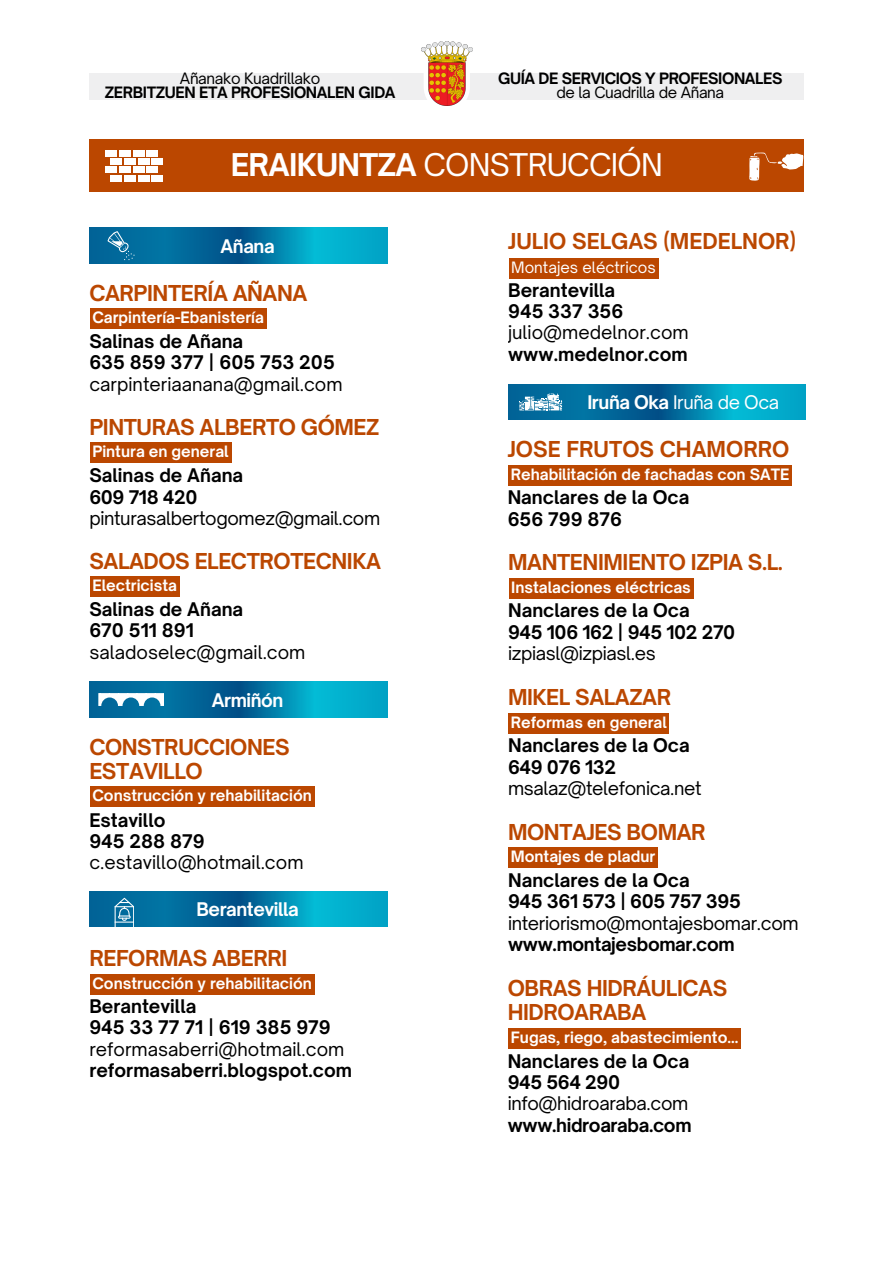
<style>
.page{position:relative;width:894px;height:1264px;background:#fff}
.page>*{position:absolute;margin:0;border:0;box-sizing:border-box;transform-origin:0 0}
.t1{font:30px "Open Sauce One";letter-spacing:-.025em;color:#fff}
.t2{font:700 21px/24.8px "Open Sauce One";letter-spacing:-.02em;color:#bb4700}
.t3{font:700 21px "Open Sauce One";color:#bb4700}
.t4{font:700 18px/21.3px "Open Sauce One";color:#000}
.t5{font:18px "Open Sauce One";letter-spacing:-.02em;color:#000}
.t6{font:18px "Open Sauce One";color:#000}
.t7{font:700 18px "Open Sauce One";letter-spacing:-.02em;color:#000}
.t8{font:700 18px "Open Sauce One";letter-spacing:-.025em;color:#fff}
.t9{font:18px "Open Sauce One";letter-spacing:-.025em;color:#fff}
.t10{font:700 15px "Open Sauce One";color:#fff}
.t11{font:700 15px/14.7px "Open Sauce One";letter-spacing:-.025em;color:#000;text-align:center}
.t12{font:15px "Open Sauce One";letter-spacing:-.025em;color:#000}
.t13{font:15px "Open Sauce One";color:#fff}
.s1{font-weight:400}
.s2{font-weight:700}
</style>
<div class="page">
<svg style="left:89px;top:228px;width:298px;height:35px;background:#0181ac"></svg>
<svg style="left:107px;top:231px;width:27px;height:29px"></svg>
<svg style="left:89px;top:682px;width:298px;height:35px;background:#0180ac"></svg>
<svg style="left:98px;top:693px;width:66px;height:12px"></svg>
<svg style="left:89px;top:891px;width:298px;height:35px;background:#0180ab"></svg>
<svg style="left:114px;top:897px;width:20px;height:30px"></svg>
<svg style="left:508px;top:384px;width:297px;height:36px;background:#0281ac"></svg>
<svg style="left:519px;top:393px;width:43px;height:17px"></svg>
<div style="left:89px;top:140px;width:715px;height:52px;background:#bb4700"></div>
<div style="left:105px;top:150px;width:12px;height:7px;background:#fff"></div>
<div style="left:119px;top:150px;width:12px;height:7px;background:#fff"></div>
<div style="left:132px;top:150px;width:12px;height:7px;background:#fff"></div>
<div style="left:146px;top:150px;width:12px;height:7px;background:#fff"></div>
<div style="left:105px;top:167px;width:12px;height:6px;background:#fff"></div>
<div style="left:119px;top:167px;width:12px;height:6px;background:#fff"></div>
<div style="left:132px;top:167px;width:12px;height:6px;background:#fff"></div>
<div style="left:146px;top:167px;width:12px;height:6px;background:#fff"></div>
<div style="left:110px;top:158px;width:12px;height:7px;background:#fff"></div>
<div style="left:124px;top:158px;width:12px;height:7px;background:#fff"></div>
<div style="left:138px;top:158px;width:12px;height:7px;background:#fff"></div>
<div style="left:151px;top:158px;width:12px;height:7px;background:#fff"></div>
<div style="left:110px;top:175px;width:12px;height:6px;background:#fff"></div>
<div style="left:124px;top:175px;width:12px;height:6px;background:#fff"></div>
<div style="left:138px;top:175px;width:12px;height:6px;background:#fff"></div>
<div style="left:151px;top:175px;width:12px;height:6px;background:#fff"></div>
<svg style="left:749px;top:152px;width:54px;height:29px"></svg>
<div style="left:90px;top:308px;width:176px;height:20px;background:#bb4700"></div>
<div style="left:90px;top:442px;width:141px;height:21px;background:#bb4700"></div>
<div style="left:90px;top:576px;width:89px;height:20px;background:#bb4700"></div>
<div style="left:90px;top:786px;width:224px;height:21px;background:#bb4700"></div>
<div style="left:90px;top:973px;width:224px;height:21px;background:#bb4700"></div>
<div style="left:508px;top:258px;width:150px;height:20px;background:#bb4700"></div>
<div style="left:508px;top:465px;width:283px;height:21px;background:#bb4700"></div>
<div style="left:508px;top:578px;width:185px;height:21px;background:#bb4700"></div>
<div style="left:508px;top:713px;width:161px;height:20px;background:#bb4700"></div>
<div style="left:508px;top:847px;width:149px;height:20px;background:#bb4700"></div>
<div style="left:508px;top:1028px;width:232px;height:20px;background:#bb4700"></div>
<div style="left:89px;top:73px;width:715px;height:27px;background:#efeff0"></div>
<svg style="left:441px;top:105px;width:12px;height:1px"></svg>
<img style="left:421px;top:41px;width:51px;height:64px">
<h6 class="t11" style="left:105px;top:71px;width:292px"><span class="s1">Añanako Kuadrillako<br></span>ZERBITZUEN ETA PROFESIONALEN GIDA</h6>
<p class="t11" style="left:498px;top:71px;width:286px">GUÍA DE SERVICIOS Y PROFESIONALES</p>
<h4 class="t12" style="left:556px;top:83px;width:169px">de la Cuadrilla de Añana</h4>
<h1 class="t1" style="left:231px;top:146px;width:433px"><span class="s2">ERAIKUNTZA</span> CONSTRUCCIÓN</h1>
<p class="t8" style="left:220px;top:235px;width:56px">Añana</p>
<p class="t2" style="left:89px;top:280px;width:219px">CARPINTERÍA AÑANA</p>
<p class="t4" style="left:89px;top:330px;width:247px">Salinas de Añana<br>635 859 377 | 605 753 205</p>
<p class="t6" style="left:89px;top:372px;width:255px">carpinteriaanana@gmail.com</p>
<p class="t2" style="left:89px;top:415px;width:291px">PINTURAS ALBERTO GÓMEZ</p>
<p class="t4" style="left:89px;top:465px;width:155px">Salinas de Añana<br>609 718 420</p>
<p class="t5" style="left:89px;top:507px;width:292px">pinturasalbertogomez@gmail.com</p>
<p class="t2" style="left:89px;top:548px;width:293px">SALADOS ELECTROTECNIKA</p>
<p class="t4" style="left:89px;top:598px;width:155px">Salinas de Añana<br>670 511 891</p>
<p class="t6" style="left:89px;top:640px;width:217px">saladoselec@gmail.com</p>
<p class="t10" style="left:92px;top:308px;width:173px">Carpintería-Ebanistería</p>
<p class="t10" style="left:92px;top:442px;width:138px">Pintura en general</p>
<h3 class="t10" style="left:92px;top:576px;width:86px">Electricista</h3>
<h5 class="t8" style="left:212px;top:688px;width:73px">Armiñón</h5>
<p class="t2" style="left:89px;top:734px;width:202px">CONSTRUCCIONES<br>ESTAVILLO</p>
<p class="t4" style="left:89px;top:809px;width:117px">Estavillo<br>945 288 879</p>
<p class="t6" style="left:89px;top:851px;width:216px">c.estavillo@hotmail.com</p>
<p class="t8" style="left:196px;top:898px;width:104px">Berantevilla</p>
<p class="t2" style="left:89px;top:945px;width:199px">REFORMAS ABERRI</p>
<p class="t4" style="left:89px;top:995px;width:243px">Berantevilla<br>945 33 77 71 | 619 385 979</p>
<p class="t6" style="left:89px;top:1037px;width:256px">reformasaberri@hotmail.com</p>
<p class="t4" style="left:89px;top:1059px;width:264px">reformasaberri.blogspot.com</p>
<p class="t10" style="left:92px;top:786px;width:221px">Construcción y rehabilitación</p>
<h6 class="t10" style="left:92px;top:973px;width:221px">Construcción y rehabilitación</h6>
<p class="t3" style="left:508px;top:228px;width:289px">JULIO SELGAS (MEDELNOR)</p>
<p class="t4" style="left:508px;top:279px;width:117px">Berantevilla<br>945 337 356</p>
<p class="t6" style="left:508px;top:321px;width:182px">julio@medelnor.com</p>
<p class="t4" style="left:508px;top:343px;width:181px">www.medelnor.com</p>
<p class="t9" style="left:587px;top:391px;width:193px"><span class="s2">Iruña Oka</span> Iruña de Oca</p>
<p class="t3" style="left:507px;top:436px;width:283px">JOSE FRUTOS CHAMORRO</p>
<p class="t4" style="left:507px;top:486px;width:183px">Nanclares de la Oca<br>656 799 876</p>
<p class="t2" style="left:508px;top:550px;width:276px">MANTENIMIENTO IZPIA S.L.</p>
<p class="t4" style="left:508px;top:600px;width:229px">Nanclares de la Oca<br>945 106 162 | 945 102 270</p>
<p class="t5" style="left:508px;top:642px;width:149px">izpiasl@izpiasl.es</p>
<p class="t2" style="left:508px;top:684px;width:164px">MIKEL SALAZAR</p>
<p class="t4" style="left:508px;top:734px;width:183px">Nanclares de la Oca<br>649 076 132</p>
<p class="t5" style="left:508px;top:777px;width:195px">msalaz@telefonica.net</p>
<p class="t2" style="left:508px;top:819px;width:199px">MONTAJES BOMAR</p>
<p class="t4" style="left:508px;top:869px;width:234px">Nanclares de la Oca<br>945 361 573 | 605 757 395</p>
<p class="t5" style="left:508px;top:911px;width:292px">interiorismo@montajesbomar.com</p>
<p class="t7" style="left:508px;top:932px;width:228px">www.montajesbomar.com</p>
<p class="t2" style="left:507px;top:975px;width:221px">OBRAS HIDRÁULICAS<br>HIDROARABA</p>
<p class="t4" style="left:507px;top:1050px;width:183px">Nanclares de la Oca<br>945 564 290</p>
<p class="t5" style="left:507px;top:1092px;width:182px">info@hidroaraba.com</p>
<p class="t7" style="left:507px;top:1113px;width:185px">www.hidroaraba.com</p>
<h6 class="t13" style="left:511px;top:258px;width:146px">Montajes eléctricos</h6>
<h6 class="t10" style="left:510px;top:465px;width:280px">Rehabilitación de fachadas con SATE</h6>
<h3 class="t10" style="left:511px;top:578px;width:181px">Instalaciones eléctricas</h3>
<p class="t10" style="left:510px;top:713px;width:157px">Reformas en general</p>
<h6 class="t10" style="left:510px;top:846px;width:146px">Montajes de pladur</h6>
<h3 class="t10" style="left:510px;top:1028px;width:229px">Fugas, riego, abastecimiento...</h3>
</div>
